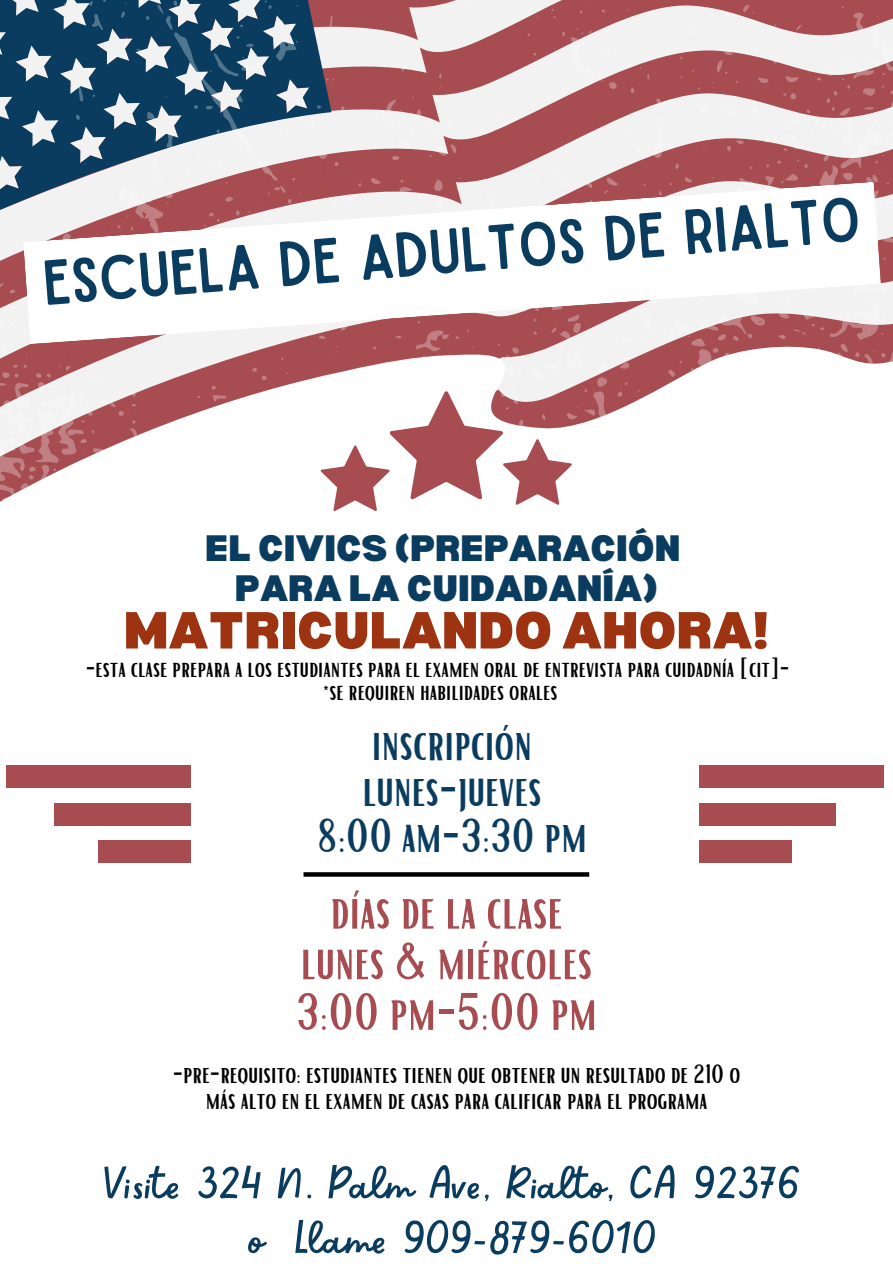
<style>
.page{position:relative;width:893px;height:1264px;background:#fff}
.page>*{position:absolute;margin:0;border:0;box-sizing:border-box;transform-origin:0 0}
.t1{font:60.75px "Sailors";color:#0a3c5f}
.t2{font:51px "Bright";color:#a74c50}
.t3{font:900 50.85px "Bernoru";color:#9d3311}
.t4{font:50.4px "Sweet Apricot";color:#0a3c5f}
.t5{font:46.65px "Bright";color:#0a3c5f}
.t6{font:900 36px "Bernoru";color:#0a3c5f}
.t7{font:25.95px/25.8px "Bright";color:#000;text-align:center}
.t8{font:24.45px "Bright";color:#000}
</style>
<div class="page">
<svg style="left:0;top:0;width:892px;height:502px"></svg>
<div style="left:6px;top:765px;width:185px;height:23px;background:#a74c50"></div>
<div style="left:699px;top:765px;width:184px;height:23px;background:#a74c50"></div>
<div style="left:54px;top:802px;width:136px;height:23px;background:#a74c50"></div>
<div style="left:699px;top:802px;width:136px;height:23px;background:#a74c50"></div>
<div style="left:99px;top:840px;width:92px;height:22px;background:#a74c50"></div>
<div style="left:699px;top:840px;width:92px;height:22px;background:#a74c50"></div>
<svg style="left:321px;top:391px;width:251px;height:120px"></svg>
<svg style="left:23px;top:182px;width:857px;height:162px"></svg>
<svg style="left:303px;top:872px;width:286px;height:4px"></svg>
<p class="t1" style="left:41px;top:264px;width:821px;rotate:-5deg">escuela de adultos de rialto</p>
<p class="t6" style="left:205px;top:528px;width:476px">EL CIVICS (PREPARACIÓN</p>
<p class="t6" style="left:235px;top:567px;width:424px">PARA LA CUIDADANÍA)</p>
<p class="t3" style="left:124px;top:601px;width:646px">MATRICULANDO AHORA!</p>
<p class="t8" style="left:86px;top:652px;width:705px">-ESTA CLASE PREPARA A LOS ESTUDIANTES PARA EL EXAMEN ORAL DE ENTREVISTA PARA CUIDADNÍA [CIT]-</p>
<p class="t8" style="left:323px;top:675px;width:236px">*SE REQUIREN HABILIDADES ORALES</p>
<p class="t5" style="left:372px;top:713px;width:162px">INSCRIPCIÓN</p>
<p class="t5" style="left:362px;top:759px;width:181px">LUNES-JUEVES</p>
<p class="t5" style="left:317px;top:805px;width:271px">8:00 AM-3:30 PM</p>
<p class="t2" style="left:330px;top:877px;width:234px">DÍAS DE LA CLASE</p>
<p class="t2" style="left:300px;top:928px;width:293px">LUNES &amp; MIÉRCOLES</p>
<p class="t2" style="left:296px;top:978px;width:302px">3:00 PM-5:00 PM</p>
<p class="t7" style="left:173px;top:1059px;width:569px">-PRE-REQUISITO: ESTUDIANTES TIENEN QUE OBTENER UN RESULTADO DE 210 O<br>MÁS ALTO EN EL EXAMEN DE CASAS PARA CALIFICAR PARA EL PROGRAMA</p>
<p class="t4" style="left:103px;top:1151px;width:698px">Visite 324 N. Palm Ave, Rialto, CA 92376</p>
<p class="t4" style="left:249px;top:1206px;width:408px">o Llame 909-879-6010</p>
</div>
